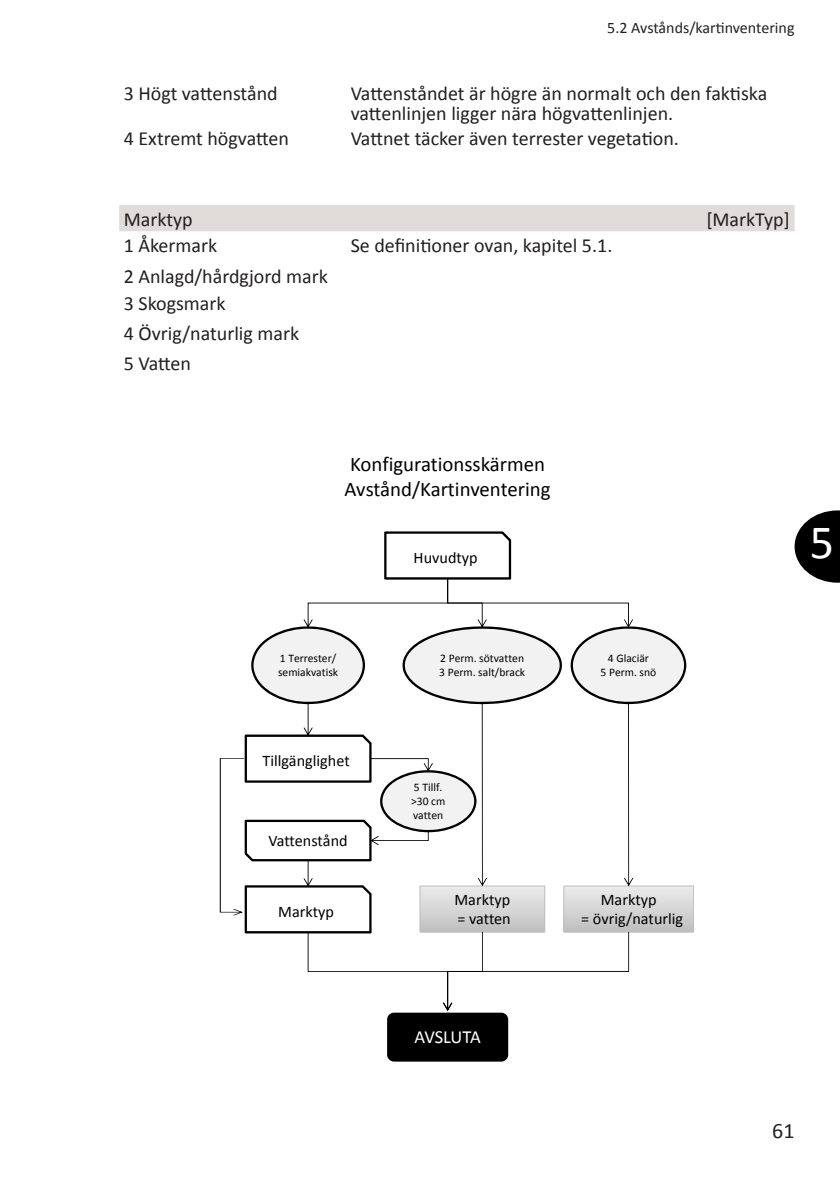
<style>
.page{position:relative;width:840px;height:1191px;background:#fff}
.page>*{position:absolute;margin:0;border:0;box-sizing:border-box;transform-origin:0 0}
.t1{font:48px "Calibri";color:#fff}
.t2{font:22px "Calibri";color:#231f20}
.t3{font:20.8px/25px "Calibri";color:#000}
.t4{font:20px/20px "Calibri";color:#231f20}
.t5{font:18.6px "Calibri";letter-spacing:-.015em;color:#fff}
.t6{font:16.2px/19.4px "Calibri";color:#000}
.t7{font:16px "Calibri";color:#231f20}
.t8{font:11.6px/13.8px "Calibri";color:#000}
</style>
<div class="page">
<svg style="left:794px;top:510px;width:46px;height:72px"></svg>
<div style="left:119px;top:205px;width:675px;height:26px;background:#e0dcd9"></div>
<svg style="left:220px;top:531px;width:473px;height:531px"></svg>
<p class="t7" style="left:607px;top:17px;width:189px">5.2 Avstånds/kartinventering</p>
<p class="t4" style="left:124px;top:83px;width:155px">3 Högt vattenstånd</p>
<p class="t4" style="left:350px;top:83px;width:418px">Vattenståndet är högre än normalt och den faktiska vattenlinjen ligger nära högvattenlinjen.</p>
<p class="t4" style="left:124px;top:128px;width:167px">4 Extremt högvatten</p>
<p class="t4" style="left:350px;top:128px;width:329px">Vattnet täcker även terrester vegetation.</p>
<p class="t4" style="left:124px;top:209px;width:70px">Marktyp</p>
<p class="t4" style="left:706px;top:209px;width:85px">[MarkTyp]</p>
<p class="t4" style="left:124px;top:235px;width:95px">1 Åkermark</p>
<p class="t4" style="left:350px;top:235px;width:263px">Se definitioner ovan, kapitel 5.1.</p>
<p class="t4" style="left:124px;top:266px;width:205px">2 Anlagd/hårdgjord mark</p>
<p class="t4" style="left:124px;top:294px;width:103px">3 Skogsmark</p>
<p class="t4" style="left:124px;top:323px;width:177px">4 Övrig/naturlig mark</p>
<p class="t4" style="left:124px;top:353px;width:69px">5 Vatten</p>
<p class="t3" style="left:344px;top:452px;width:207px">Konfigurationsskärmen<br>Avstånd/Kartinventering</p>
<p class="t6" style="left:413px;top:548px;width:66px">Huvudtyp</p>
<h1 class="t1" style="left:809px;top:512px;width:26px">5</h1>
<p class="t8" style="left:278px;top:651px;width:61px">1 Terrester/ semiakvatisk</p>
<p class="t6" style="left:262px;top:751px;width:89px">Tillgänglighet</p>
<p class="t6" style="left:268px;top:831px;width:81px">Vattenstånd</p>
<p class="t6" style="left:278px;top:901px;width:57px">Marktyp</p>
<p class="t8" style="left:439px;top:651px;width:87px">2 Perm. sötvatten<br>3 Perm. salt/brack</p>
<p class="t8" style="left:411px;top:780px;width:36px">5 Tillf. &gt;30 cm vatten</p>
<p class="t8" style="left:600px;top:651px;width:57px;text-align:center">4 Glaciär<br>5 Perm. snö</p>
<p class="t6" style="left:454px;top:889px;width:58px">Marktyp = vatten</p>
<p class="t6" style="left:581px;top:889px;width:103px;text-align:center">Marktyp<br>= övrig/naturlig</p>
<p class="t5" style="left:414px;top:1025px;width:68px">AVSLUTA</p>
<p class="t2" style="left:771px;top:1116px;width:24px">61</p>
</div>
